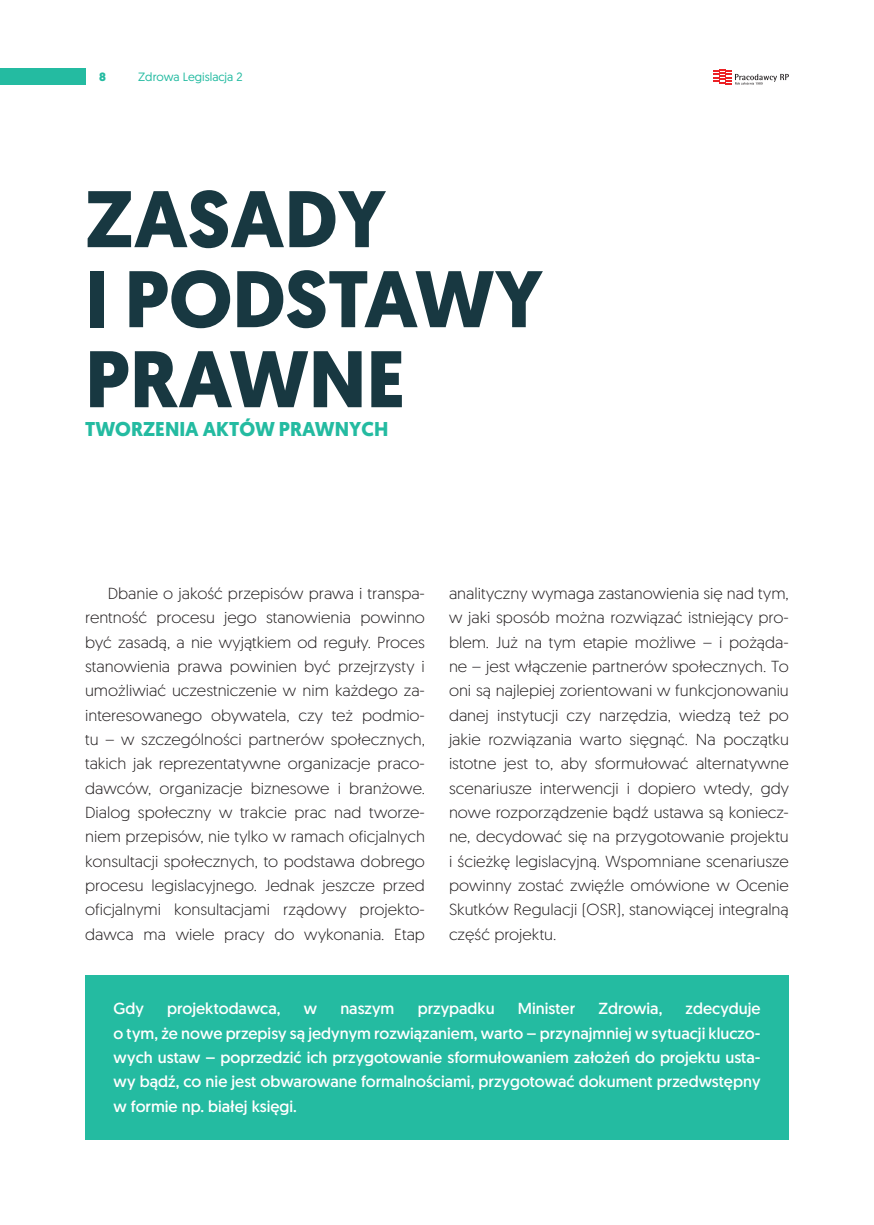
<style>
.page{position:relative;width:874px;height:1225px;background:#fff}
.page>*{position:absolute;margin:0;border:0;box-sizing:border-box;transform-origin:0 0}
.t1{font:700 80px/80px "Geomanist";color:#183841}
.t2{font:700 20px "Geomanist";color:#24bba1}
.t3{font:300 16px/24.4px "Geomanist";color:#231f20;text-align:justify}
.t4{font:16px/24.4px "Geomanist";color:#fff;text-align:justify}
.t5{font:12px "Geomanist";color:#24bba1}
.t6{font:700 12px "Geomanist";color:#24bba1}
</style>
<div class="page">
<div style="left:0;top:69px;width:85px;height:16px;background:#24bba1"></div>
<svg style="left:713px;top:69px;width:75px;height:16px"></svg>
<div style="left:85px;top:975px;width:703px;height:165px;background:#24bba1"></div>
<p class="t6" style="left:99px;top:69px;width:8px">8</p>
<p class="t5" style="left:138px;top:69px;width:106px">Zdrowa Legislacja 2</p>
<h1 class="t1" style="left:85px;top:179px;width:459px">ZASADY<br>I PODSTAWY<br>PRAWNE</h1>
<p class="t2" style="left:85px;top:416px;width:304px">TWORZENIA AKTÓW PRAWNYCH</p>
<p class="t3" style="left:85px;top:580px;width:341px;text-indent:23px">Dbanie o jakość przepisów prawa i transpa&shy;rentność procesu jego stanowienia powinno być zasadą, a nie wyjątkiem od reguły. Proces stanowienia prawa powinien być przejrzysty i umożliwiać uczestniczenie w nim każdego za&shy;interesowanego obywatela, czy też podmio&shy;tu – w szczególności partnerów społecznych, takich jak reprezentatywne organizacje praco&shy;dawców, organizacje biznesowe i branżowe.<br>Dialog społeczny w trakcie prac nad tworze&shy;niem przepisów, nie tylko w ramach oficjalnych konsultacji społecznych, to podstawa dobrego procesu legislacyjnego. Jednak jeszcze przed oficjalnymi konsultacjami rządowy projekto&shy;dawca ma wiele pracy do wykonania. Etap</p>
<p class="t3" style="left:449px;top:580px;width:341px">analityczny wymaga zastanowienia się nad tym, w jaki sposób można rozwiązać istniejący pro&shy;blem. Już na tym etapie możliwe – i pożąda&shy;ne – jest włączenie partnerów społecznych. To oni są najlepiej zorientowani w funkcjonowaniu danej instytucji czy narzędzia, wiedzą też po jakie rozwiązania warto sięgnąć. Na początku istotne jest to, aby sformułować alternatywne scenariusze interwencji i dopiero wtedy, gdy nowe rozporządzenie bądź ustawa są koniecz&shy;ne, decydować się na przygotowanie projektu i ścieżkę legislacyjną. Wspomniane scenariusze powinny zostać zwięźle omówione w Ocenie Skutków Regulacji (OSR), stanowiącej integralną część projektu.</p>
<p class="t4" style="left:113px;top:996px;width:648px;text-indent:572px">zdecyduje o tym, że nowe przepisy są jedynym rozwiązaniem, warto – przynajmniej w sytuacji kluczo&shy;wych ustaw – poprzedzić ich przygotowanie sformułowaniem założeń do projektu usta&shy;wy bądź, co nie jest obwarowane formalnościami, przygotować dokument przedwstępny w formie np. białej księgi.</p>
<p class="t4" style="left:113px;top:996px;width:32px">Gdy</p>
<p class="t4" style="left:167px;top:996px;width:115px">projektodawca,</p>
<p class="t4" style="left:303px;top:996px;width:15px">w</p>
<p class="t4" style="left:340px;top:996px;width:56px">naszym</p>
<p class="t4" style="left:417px;top:996px;width:78px">przypadku</p>
<p class="t4" style="left:517px;top:996px;width:59px">Minister</p>
<p class="t4" style="left:598px;top:996px;width:65px">Zdrowia,</p>
</div>
